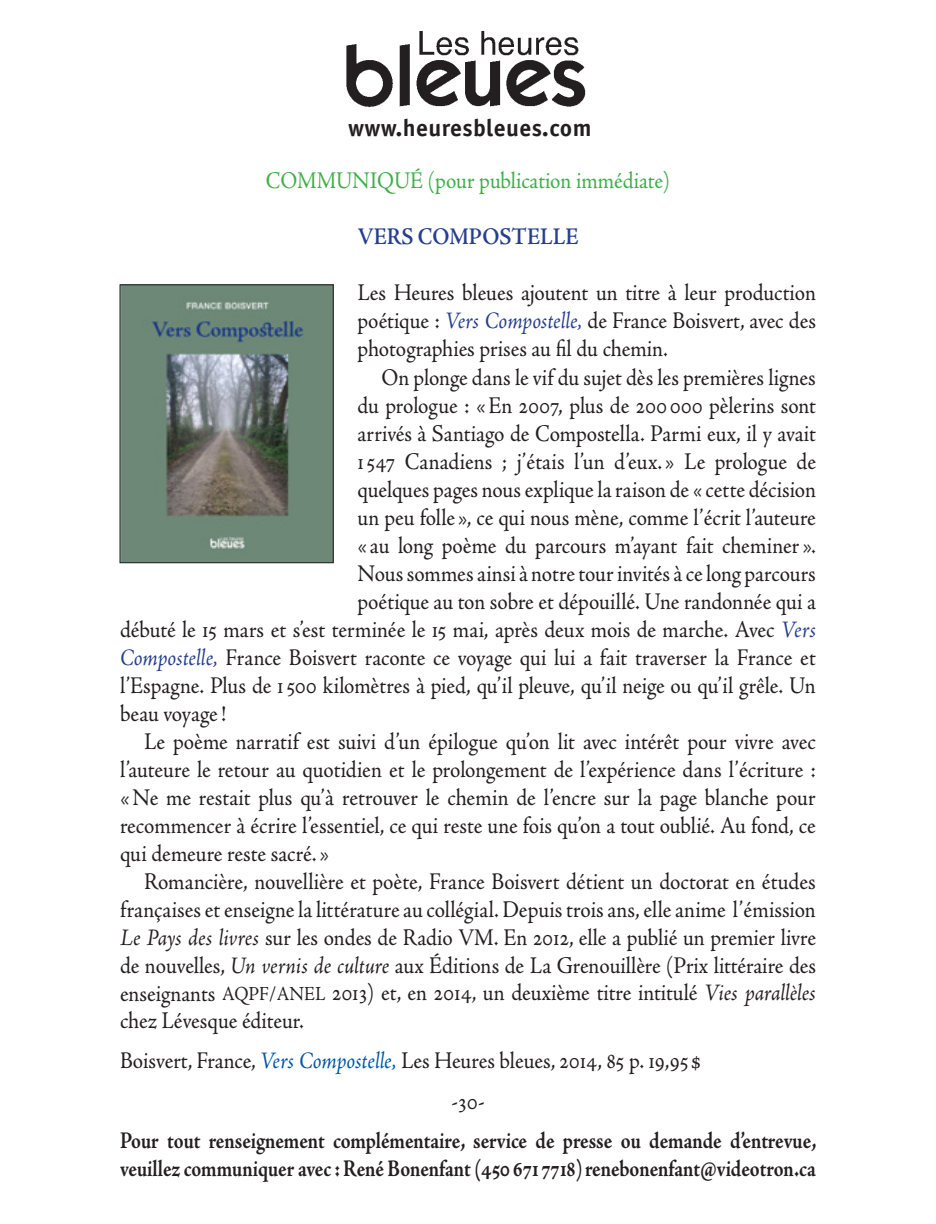
<style>
.page{position:relative;width:936px;height:1224px;background:#fff}
.page>*{position:absolute;margin:0;border:0;box-sizing:border-box;transform-origin:0 0}
.t1{font:24px/28px "Adobe Jenson Pro";color:#231f20;text-align:justify;scale:.9 1}
.t2{font:700 24px/28px "Adobe Jenson Pro";letter-spacing:-.005em;color:#231f20;scale:.83 1}
.t3{font:24px "Adobe Jenson Pro";letter-spacing:-.005em;color:#40ae49;scale:.9 1}
.t4{font:700 24px "Officina Sans";letter-spacing:.015em;color:#231f20}
.t5{font:600 24px "Adobe Jenson Pro";color:#253f8e;scale:.9 1}
.s1{font-style:italic;color:#253f8e}
.s2{font-style:italic}
.s3{font-size:20px}
.s4{font-style:italic;color:#0155a5}
</style>
<div class="page">
<img style="left:346px;top:31px;width:240px;height:77px">
<img style="left:122px;top:287px;width:209px;height:274px">
<p class="t4" style="left:348px;top:113px;width:245px">www.heuresbleues.com</p>
<p class="t3" style="left:266px;top:167px;width:451px">COMMUNIQUÉ (pour publication immédiate)</p>
<p class="t5" style="left:358px;top:223px;width:247px">VERS COMPOSTELLE</p>
<p class="t1" style="left:357px;top:279px;width:511px">Les Heures bleues ajoutent un titre à leur production poétique : <span class="s1">Vers Compostelle,</span> de France Boisvert, avec des photographies prises au fil du chemin.</p>
<p class="t1" style="left:381px;top:363px;width:484px">On plonge dans le vif du sujet dès les premières lignes</p>
<p class="t1" style="left:357px;top:391px;width:511px">du prologue : «En 2007, plus de 200000 pèlerins sont</p>
<p class="t1" style="left:357px;top:419px;width:511px">arrivés à Santiago de Compostella. Parmi eux, il y avait</p>
<p class="t1" style="left:357px;top:447px;width:511px">1 547 Canadiens ; j’étais l’un d’eux. » Le prologue de</p>
<p class="t1" style="left:357px;top:475px;width:511px">quelques pages nous explique la raison de « cette décision</p>
<p class="t1" style="left:357px;top:503px;width:511px">un peu folle », ce qui nous mène, comme l’écrit l’auteure</p>
<p class="t1" style="left:357px;top:531px;width:511px">« au long poème du parcours m’ayant fait cheminer ».</p>
<p class="t1" style="left:357px;top:559px;width:511px">Nous sommes ainsi à notre tour invités à ce long parcours</p>
<p class="t1" style="left:357px;top:587px;width:511px">poétique au ton sobre et dépouillé. Une randonnée qui a</p>
<p class="t1" style="left:120px;top:616px;width:775px">débuté le 15 mars et s’est terminée le 15 mai, après deux mois de marche. Avec <span class="s1">Vers</span></p>
<p class="t1" style="left:120px;top:644px;width:775px"><span class="s1">Compostelle,</span> France Boisvert raconte ce voyage qui lui a fait traverser la France et</p>
<p class="t1" style="left:120px;top:672px;width:775px">l’Espagne. Plus de 1 500 kilomètres à pied, qu’il pleuve, qu’il neige ou qu’il grêle. Un</p>
<p class="t1" style="left:120px;top:700px;width:119px">beau voyage!</p>
<p class="t1" style="left:144px;top:728px;width:748px">Le poème narratif est suivi d’un épilogue qu’on lit avec intérêt pour vivre avec</p>
<p class="t1" style="left:120px;top:756px;width:775px">l’auteure le retour au quotidien et le prolongement de l’expérience dans l’écriture :</p>
<p class="t1" style="left:120px;top:784px;width:774px">«Ne me restait plus qu’à retrouver le chemin de l’encre sur la page blanche pour</p>
<p class="t1" style="left:120px;top:812px;width:775px">recommencer à écrire l’essentiel, ce qui reste une fois qu’on a tout oublié. Au fond, ce</p>
<p class="t1" style="left:120px;top:840px;width:234px">qui demeure reste sacré. »</p>
<p class="t1" style="left:144px;top:868px;width:748px">Romancière, nouvellière et poète, France Boisvert détient un doctorat en études</p>
<p class="t1" style="left:120px;top:896px;width:775px">françaises et enseigne la littérature au collégial. Depuis trois ans, elle anime l’émission</p>
<p class="t1" style="left:120px;top:924px;width:775px"><span class="s2">Le Pays des livres</span> sur les ondes de Radio VM. En 2012, elle a publié un premier livre</p>
<p class="t1" style="left:120px;top:952px;width:775px">de nouvelles, <span class="s2">Un vernis de culture</span> aux Éditions de La Grenouillère (Prix littéraire des</p>
<p class="t1" style="left:120px;top:979px;width:775px">enseignants <span class="s3">AQPF/ANEL</span> 2013) et, en 2014, un deuxième titre intitulé <span class="s2">Vies parallèles</span></p>
<p class="t1" style="left:120px;top:1007px;width:206px">chez Lévesque éditeur.</p>
<p class="t1" style="left:451px;top:1041px;width:279px;line-height:40px;text-indent:-331px">Boisvert, France, <span class="s4">Vers Compostelle,</span> Les Heures bleues, 2014, 85 p. 19,95 $ -30-</p>
<p class="t2" style="left:120px;top:1127px;width:841px">Pour tout renseignement complémentaire, service de presse ou demande d’entrevue, veuillez communiquer avec : René Bonenfant (450671 7718)renebonenfant@videotron.ca</p>
</div>
